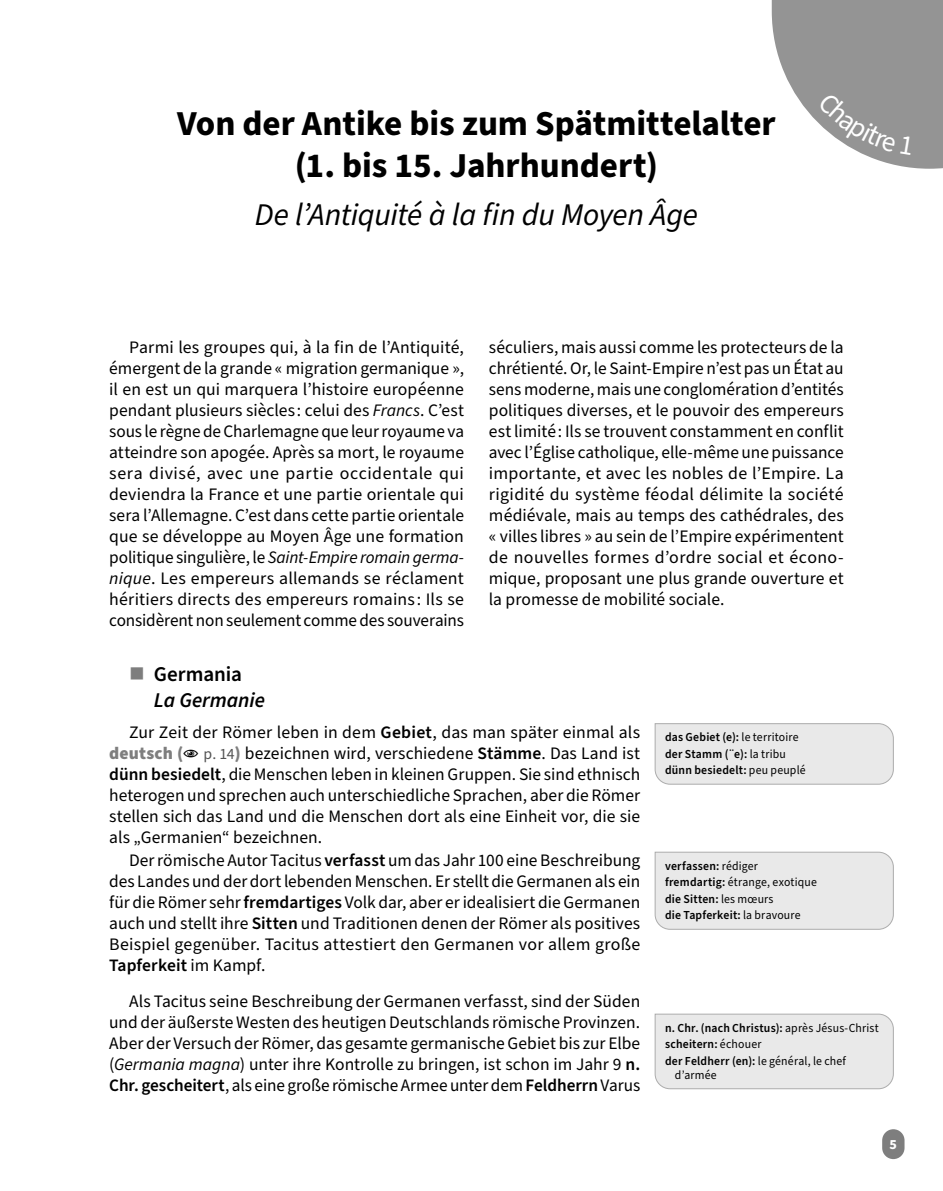
<style>
.page{position:relative;width:943px;height:1191px;background:#fff}
.page>*{position:absolute;margin:0;border:0;box-sizing:border-box;transform-origin:0 0}
.t1{font:700 35px/42px "Source Sans Pro";letter-spacing:-.005em;color:#000;text-align:center}
.t2{font:italic 31.5px "Source Sans Pro";letter-spacing:-.01em;color:#000}
.t3{font:italic 600 21px/25.2px "Source Sans Pro";letter-spacing:-.005em;color:#000}
.t4{font:17.5px/21px "Source Sans Pro";letter-spacing:.005em;color:#000;text-align:justify}
.t5{font:700 14px "Source Sans Pro";color:#fff}
.t6{font:600 12.25px/16.6px "Source Sans Pro";letter-spacing:.02em;color:#000;scale:.96 1}
.t7{font:12.25px "Source Sans Pro";letter-spacing:.02em;color:#000;scale:.96 1}
.s1{font-style:italic}
.s2{color:#7e7e7e}
.s3{font-style:normal}
.s4{font-weight:600}
.s5{font-weight:900;color:#7e7e7e}
.s6{font-size:15.75px;color:#545454}
.s7{font-weight:400}
</style>
<div class="page">
<div style="left:882px;top:1129px;width:22px;height:30px;background:#7e7e7e;border-radius:11px"></div>
<svg style="left:654px;top:723px;width:240px;height:62px"></svg>
<div style="left:654px;top:851px;width:240px;height:79px;background:#e9e9e9"></div>
<div style="left:654px;top:1013px;width:240px;height:76px;background:#e9e9e9"></div>
<svg style="left:771px;top:0;width:172px;height:169px"></svg>
<h1 class="t1" style="left:177px;top:103px;width:600px">Von der Antike bis zum Spätmittelalter (1. bis 15. Jahrhundert)</h1>
<h2 class="t2" style="left:255px;top:193px;width:444px">De l’Antiquité à la fin du Moyen Âge</h2>
<p class="t4" style="left:109px;top:337px;width:356px;text-indent:20px">Parmi les groupes qui, à la fin de l’Antiquité, émergent de la grande « migration germanique », il en est un qui marquera l’histoire européenne pendant plusieurs siècles : celui des <span class="s1">Francs</span>. C’est sous le règne de Charlemagne que leur royaume va atteindre son apogée. Après sa mort, le royaume sera divisé, avec une partie occidentale qui deviendra la France et une partie orientale qui sera l’Allemagne. C’est dans cette partie orientale que se développe au Moyen Âge une formation politique singulière, le <span class="s1">Saint-Empire romain germa&shy;nique</span>. Les empereurs allemands se réclament héritiers directs des empereurs romains : Ils se considèrent non seulement comme des souverains</p>
<p class="t4" style="left:489px;top:337px;width:356px">séculiers, mais aussi comme les protecteurs de la chrétienté. Or, le Saint-Empire n’est pas un État au sens moderne, mais une conglomération d’entités politiques diverses, et le pouvoir des empereurs est limité : Ils se trouvent constamment en conflit avec l’Église catholique, elle-même une puissance importante, et avec les nobles de l’Empire. La rigidité du système féodal délimite la société médiévale, mais au temps des cathédrales, des « villes libres » au sein de l’Empire expérimentent de nouvelles formes d’ordre social et écono&shy;mique, proposant une plus grande ouverture et la promesse de mobilité sociale.</p>
<p class="t3" style="left:154px;top:662px;width:113px;text-indent:-25px"><span class="s2">■</span> <span class="s3">Germania<br></span>La Germanie</p>
<p class="t4" style="left:109px;top:722px;width:532px;text-indent:20px">Zur Zeit der Römer leben in dem <span class="s4">Gebiet</span>, das man später einmal als <span class="s5">deutsch (</span> <span class="s6">p. 14</span><span class="s5">)</span> bezeichnen wird, verschiedene <span class="s4">Stämme</span>. Das Land ist <span class="s4">dünn besiedelt</span>, die Menschen leben in kleinen Gruppen. Sie sind ethnisch heterogen und sprechen auch unterschiedliche Sprachen, aber die Römer stellen sich das Land und die Menschen dort als eine Einheit vor, die sie als „Germanien“ bezeichnen.</p>
<p class="t4" style="left:109px;top:850px;width:532px;text-indent:20px">Der römische Autor Tacitus <span class="s4">verfasst</span> um das Jahr 100 eine Beschreibung des Landes und der dort lebenden Menschen. Er stellt die Germanen als ein für die Römer sehr <span class="s4">fremdartiges</span> Volk dar, aber er idealisiert die Germanen auch und stellt ihre <span class="s4">Sitten</span> und Traditionen denen der Römer als positives Beispiel gegenüber. Tacitus attestiert den Germanen vor allem große <span class="s4">Tapferkeit</span> im Kampf.</p>
<p class="t4" style="left:109px;top:991px;width:532px;text-indent:20px">Als Tacitus seine Beschreibung der Germanen verfasst, sind der Süden und der äußerste Westen des heutigen Deutschlands römische Provinzen.<br>Aber der Versuch der Römer, das gesamte germanische Gebiet bis zur Elbe (<span class="s1">Germania magna</span>) unter ihre Kontrolle zu bringen, ist schon im Jahr 9 <span class="s4">n.<br>Chr. gescheitert</span>, als eine große römische Armee unter dem <span class="s4">Feldherrn</span> Varus</p>
<p class="t6" style="left:665px;top:729px;width:148px">das Gebiet (e): <span class="s7">le territoire </span>der Stamm (¨e): <span class="s7">la tribu </span>dünn besiedelt: <span class="s7">peu peuplé</span></p>
<p class="t6" style="left:665px;top:857px;width:160px">verfassen: <span class="s7">rédiger </span>fremdartig: <span class="s7">étrange, exotique </span>die Sitten: <span class="s7">les mœurs<br></span>die Tapferkeit: <span class="s7">la bravoure</span></p>
<p class="t6" style="left:665px;top:1019px;width:224px">n. Chr. (nach Christus): <span class="s7">après Jésus-Christ </span>scheitern: <span class="s7">échouer<br></span>der Feldherr (en): <span class="s7">le général, le chef</span></p>
<p class="t7" style="left:675px;top:1066px;width:45px">d’armée</p>
<p class="t5" style="left:889px;top:1134px;width:9px">5</p>
</div>
